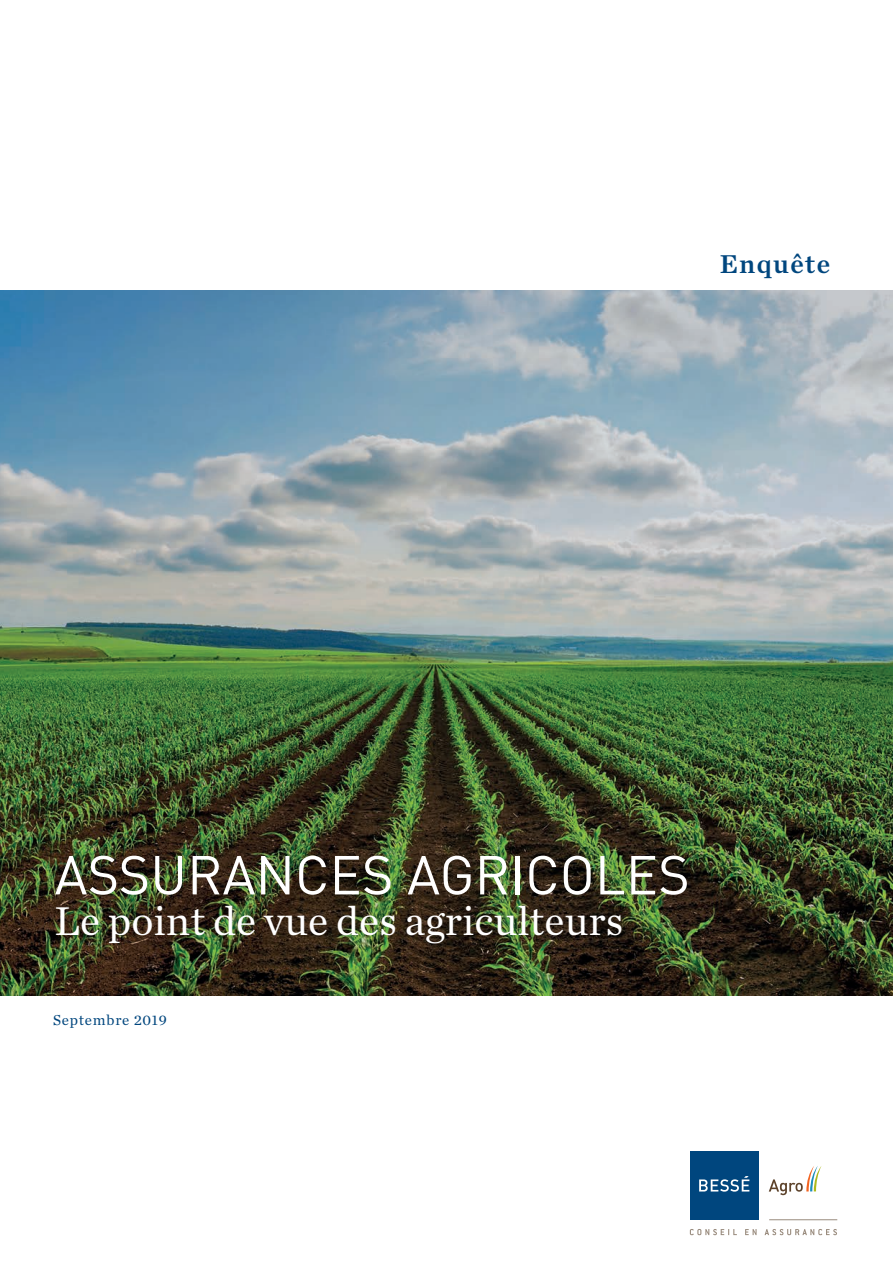
<style>
.page{position:relative;width:893px;height:1263px;background:#fff}
.page>*{position:absolute;margin:0;border:0;box-sizing:border-box;transform-origin:0 0}
.t1{font:54px "DIN";color:#fff}
.t2{font:42px "Chronicle Text G1";color:#fff}
.t3{font:27px "Chronicle Text G1 Semi";letter-spacing:.05em;color:#00467e}
.t4{font:15px "Chronicle Text G1";letter-spacing:.05em;color:#00467e}
</style>
<div class="page">
<img style="left:0;top:291px;width:893px;height:705px">
<div style="left:690px;top:1151px;width:69px;height:69px;background:#00467e"></div>
<svg style="left:699px;top:1176px;width:50px;height:15px"></svg>
<svg style="left:690px;top:1229px;width:47px;height:6px"></svg>
<svg style="left:745px;top:1229px;width:12px;height:6px"></svg>
<svg style="left:765px;top:1229px;width:72px;height:6px"></svg>
<hr style="left:769px;top:1219px;width:68px;height:1px;background:#998b7d">
<svg style="left:769px;top:1166px;width:52px;height:29px"></svg>
<p class="t3" style="left:720px;top:242px;width:112px">Enquête</p>
<p class="t1" style="left:55px;top:841px;width:637px">ASSURANCES AGRICOLES</p>
<p class="t2" style="left:55px;top:889px;width:570px">Le point de vue des agriculteurs</p>
<p class="t4" style="left:53px;top:1008px;width:115px">Septembre 2019</p>
</div>
